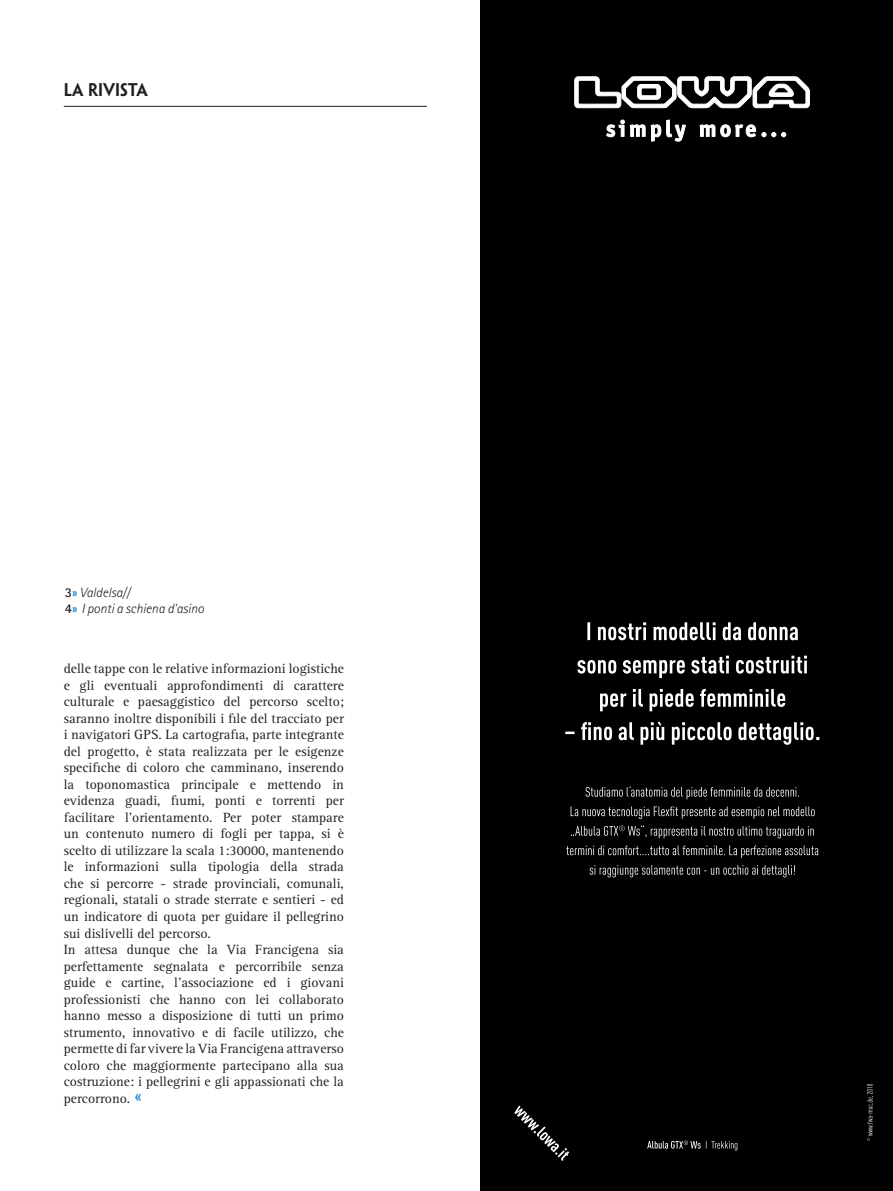
<style>
.page{position:relative;width:893px;height:1191px;background:#fff}
.page>*{position:absolute;margin:0;border:0;box-sizing:border-box;transform-origin:0 0}
.t1{font:600 16.5px "Penumbra Sans Std";color:#231f20}
.t2{font:13.8px/16.5px "Rotis Serif Std";color:#231f20}
.t3{font:italic 300 13.5px/16.2px "Rotis Sans Serif Std";color:#231f20}
.s1{font-weight:700;font-style:normal}
.s2{font-weight:700;font-style:normal;color:#228fcf}
.s3{font-size:19.5px;color:#228fcf}
</style>
<div class="page">
<hr style="left:64px;top:106px;width:363px;height:1px;background:#231f20">
<div style="left:480px;top:0;width:413px;height:937px;background:#000002"></div>
<div style="left:480px;top:937px;width:59px;height:74px;background:#000002"></div>
<div style="left:823px;top:937px;width:70px;height:238px;background:#000002"></div>
<div style="left:625px;top:1142px;width:198px;height:33px;background:#000002"></div>
<div style="left:667px;top:1176px;width:226px;height:15px;background:#000"></div>
<img style="left:667px;top:1175px;width:226px;height:1px">
<svg style="left:867px;top:1084px;width:6px;height:57px"></svg>
<div style="left:539px;top:602px;width:307px;height:159px;background:#000002"></div>
<div style="left:563px;top:620px;width:270px;height:138px;background:#000002"></div>
<svg style="left:587px;top:622px;width:211px;height:18px"></svg>
<svg style="left:577px;top:655px;width:230px;height:23px"></svg>
<svg style="left:600px;top:689px;width:185px;height:22px"></svg>
<svg style="left:565px;top:722px;width:254px;height:23px"></svg>
<div style="left:539px;top:768px;width:307px;height:127px;background:#000002"></div>
<svg style="left:586px;top:786px;width:213px;height:13px;background:#2d2d2e"></svg>
<svg style="left:571px;top:806px;width:244px;height:13px;background:#2c2c2d"></svg>
<svg style="left:571px;top:825px;width:243px;height:13px;background:#2b2b2c"></svg>
<svg style="left:566px;top:845px;width:252px;height:13px;background:#2a2a2b"></svg>
<svg style="left:590px;top:865px;width:205px;height:12px;background:#2e2e30"></svg>
<div style="left:667px;top:1133px;width:179px;height:20px;background:#000002"></div>
<div style="left:539px;top:903px;width:307px;height:230px;background:#000002"></div>
<svg style="left:667px;top:1140px;width:70px;height:10px"></svg>
<div style="left:571px;top:913px;width:257px;height:53px;background:#000002"></div>
<img style="left:571px;top:966px;width:9px;height:45px">
<div style="left:775px;top:966px;width:39px;height:129px;background:#000002"></div>
<img style="left:667px;top:1112px;width:7px;height:14px">
<div style="left:580px;top:916px;width:195px;height:196px;background:#000002"></div>
<div style="left:480px;top:1011px;width:59px;height:34px;background:#000002"></div>
<img style="left:625px;top:1176px;width:42px;height:15px">
<img style="left:480px;top:1175px;width:187px;height:1px">
<img style="left:635px;top:1142px;width:32px;height:11px">
<div style="left:539px;top:1011px;width:128px;height:131px;background:#000002"></div>
<img style="left:647px;top:1141px;width:20px;height:7px">
<img style="left:571px;top:1011px;width:96px;height:115px">
<div style="left:573px;top:1011px;width:94px;height:100px;background:#000002"></div>
<div style="left:480px;top:1045px;width:145px;height:146px;background:#000002"></div>
<svg style="left:514px;top:1105px;width:55px;height:56px;background:#1a1a1c"></svg>
<svg style="left:606px;top:119px;width:80px;height:25px"></svg>
<svg style="left:699px;top:122px;width:87px;height:15px"></svg>
<svg style="left:574px;top:76px;width:236px;height:32px"></svg>
<p class="t1" style="left:64px;top:80px;width:86px">LA RIVISTA</p>
<p class="t3" style="left:65px;top:585px;width:141px"><span class="s1">3</span><span class="s2">»</span> Valdelsa//<br><span class="s1">4</span><span class="s2">»</span> I ponti a schiena d'asino</p>
<p class="t2" style="left:64px;top:661px;width:282px">delle tappe con le relative informazioni logistiche e gli eventuali approfondimenti di carattere culturale e paesaggistico del percorso scelto; saranno inoltre disponibili i file del tracciato per i navigatori GPS. La cartografia, parte integrante del progetto, è stata realizzata per le esigenze specifiche di coloro che camminano, inserendo la toponomastica principale e mettendo in evidenza guadi, fiumi, ponti e torrenti per facilitare l’orientamento. Per poter stampare un contenuto numero di fogli per tappa, si è scelto di utilizzare la scala 1:30000, mantenendo le informazioni sulla tipologia della strada che si percorre - strade provinciali, comunali, regionali, statali o strade sterrate e sentieri - ed un indicatore di quota per guidare il pellegrino sui dislivelli del percorso.<br>In attesa dunque che la Via Francigena sia perfettamente segnalata e percorribile senza guide e cartine, l’associazione ed i giovani professionisti che hanno con lei collaborato hanno messo a disposizione di tutti un primo strumento, innovativo e di facile utilizzo, che permette di far vivere la Via Francigena attraverso coloro che maggiormente partecipano alla sua costruzione: i pellegrini e gli appassionati che la percorrono. <span class="s3">«</span></p>
</div>
